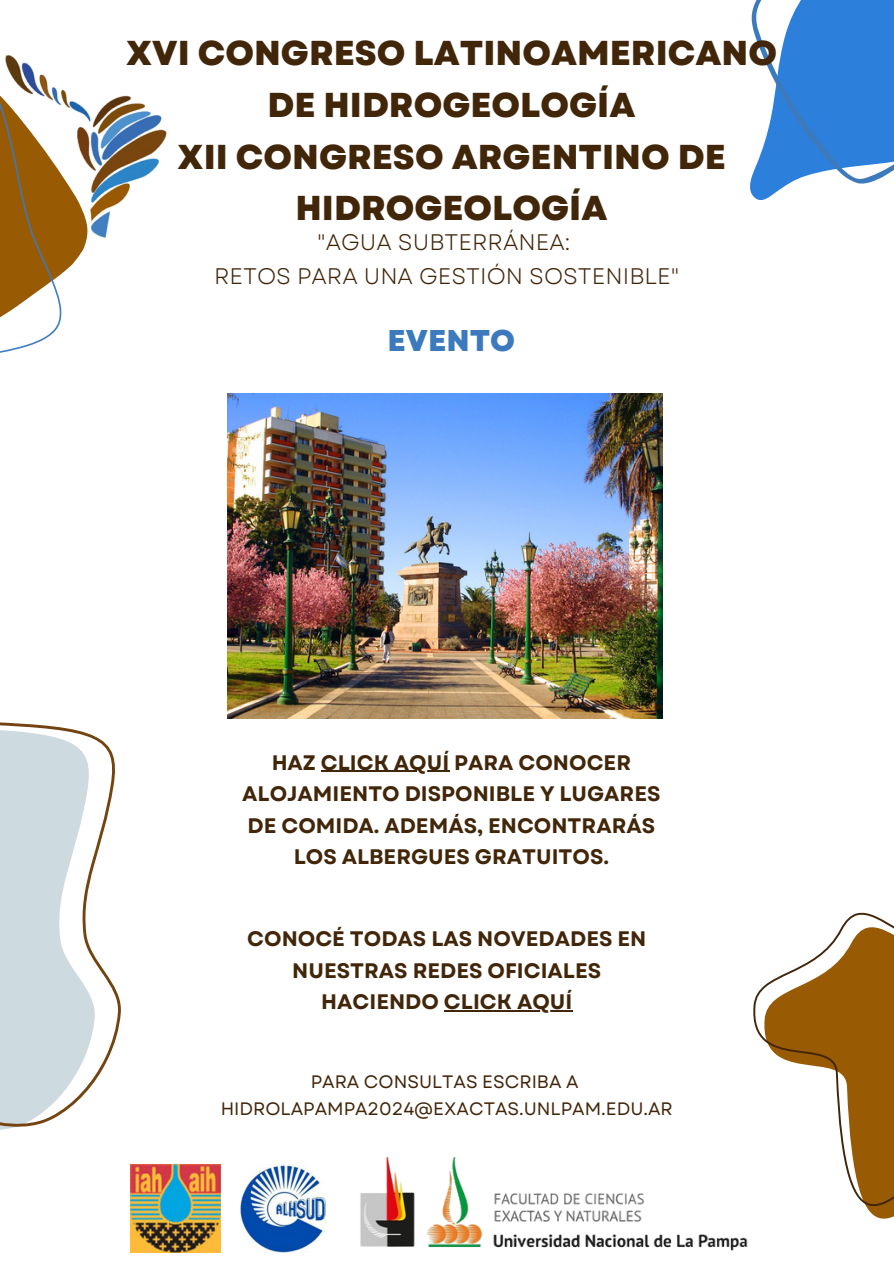
<style>
.page{position:relative;width:894px;height:1264px;background:#fff}
.page>*{position:absolute;margin:0;border:0;box-sizing:border-box;transform-origin:0 0}
.t1{font:800 34.5px/51.8px "Garet";color:#42260a;text-align:center}
.t2{font:800 30px "Garet";color:#3c7abd}
.t3{font:22.5px/33.8px "Garet";color:#42260a;text-align:center}
.t4{font:700 21px/31.5px "Garet";color:#42260a;text-align:center}
.t5{font:18px "Garet";color:#42260a}
</style>
<div class="page">
<svg style="left:750px;top:0;width:143px;height:200px"></svg>
<svg style="left:0;top:241px;width:86px;height:112px"></svg>
<img style="left:240px;top:1164px;width:84px;height:88px">
<img style="left:130px;top:1164px;width:90px;height:88px">
<img style="left:324px;top:1157px;width:424px;height:94px">
<svg style="left:753px;top:912px;width:140px;height:307px"></svg>
<svg style="left:0;top:718px;width:233px;height:412px"></svg>
<img style="left:0;top:55px;width:167px;height:186px">
<img style="left:227px;top:393px;width:435px;height:325px">
<hr style="left:444px;top:1010px;width:128px;height:1px;background:#42260a">
<hr style="left:321px;top:770px;width:128px;height:1px;background:#42260a">
<p class="t1" style="left:126px;top:27px;width:652px">XVI CONGRESO LATINOAMERICANO<br>DE HIDROGEOLOGÍA<br>XII CONGRESO ARGENTINO DE<br>HIDROGEOLOGÍA</p>
<p class="t3" style="left:214px;top:225px;width:467px">"AGUA SUBTERRÁNEA:<br>RETOS PARA UNA GESTIÓN SOSTENIBLE"</p>
<p class="t2" style="left:387px;top:319px;width:129px">EVENTO</p>
<p class="t4" style="left:271px;top:746px;width:361px">HAZ CLICK AQUÍ PARA CONOCER</p>
<p class="t4" style="left:242px;top:778px;width:419px">ALOJAMIENTO DISPONIBLE Y LUGARES<br>DE COMIDA. ADEMÁS, ENCONTRARÁS<br>LOS ALBERGUES GRATUITOS.</p>
<p class="t4" style="left:247px;top:923px;width:400px">CONOCÉ TODAS LAS NOVEDADES EN<br>NUESTRAS REDES OFICIALES<br>HACIENDO CLICK AQUÍ</p>
<p class="t5" style="left:310px;top:1068px;width:269px">PARA CONSULTAS ESCRIBA A</p>
<h3 class="t5" style="left:221px;top:1095px;width:453px">HIDROLAPAMPA2024@EXACTAS.UNLPAM.EDU.AR</h3>
</div>
